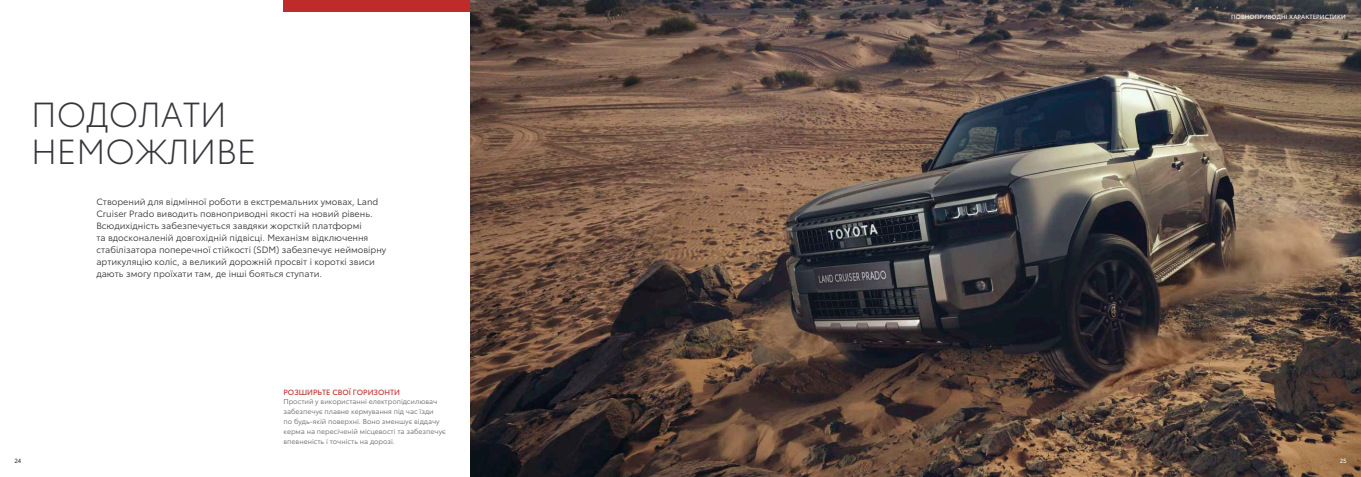
<style>
.page{position:relative;width:1361px;height:477px;background:#fff}
.page>*{position:absolute;margin:0;border:0;box-sizing:border-box;transform-origin:0 0}
.t1{font:300 34.2px/37.1px "Toyota Type";letter-spacing:-.005em;color:#37353b}
.t2{font:9px/12px "Toyota Type";color:#343433}
.t3{font:7.5px "Toyota Type";color:#bf2b2a}
.t4{font:7px/9.8px "Toyota Type";color:#656565}
.t5{font:6px "Toyota Type";letter-spacing:.015em;color:#fff}
.t6{font:6px "Toyota Type";color:#343433}
</style>
<div class="page">
<div style="left:283px;top:0;width:193px;height:11px;background:#bf2b2a"></div>
<img style="left:471px;top:0;width:890px;height:476px">
<h1 class="t1" style="left:31px;top:93px;width:227px">ПОДОЛАТИ<br>НЕМОЖЛИВЕ</h1>
<p class="t2" style="left:96px;top:195px;width:291px">Створений для відмінної роботи в екстремальних умовах, Land Cruiser Prado виводить повноприводні якості на новий рівень.<br>Всюдихідність забезпечується завдяки жорсткій платформі<br>та вдосконаленій довгохідній підвісці. Механізм відключення стабілізатора поперечної стійкості (SDM) забезпечує неймовірну артикуляцію коліс, а великий дорожній просвіт і короткі звиси дають змогу проїхати там, де інші бояться ступати.</p>
<p class="t3" style="left:283px;top:386px;width:118px">РОЗШИРЬТЕ СВОЇ ГОРИЗОНТИ</p>
<p class="t4" style="left:283px;top:396px;width:164px">Простий у використанні електропідсилювач забезпечує плавне кермування під час їзди<br>по будь-якій поверхні. Воно зменшує віддачу керма на пересіченій місцевості та забезпечує впевненість і точність на дорозі.</p>
<p class="t5" style="left:1231px;top:12px;width:116px">ПОВНОПРИВОДНІ ХАРАКТЕРИСТИКИ</p>
<p class="t6" style="left:14px;top:455px;width:9px">24</p>
<p class="t5" style="left:1339px;top:455px;width:9px">25</p>
</div>
